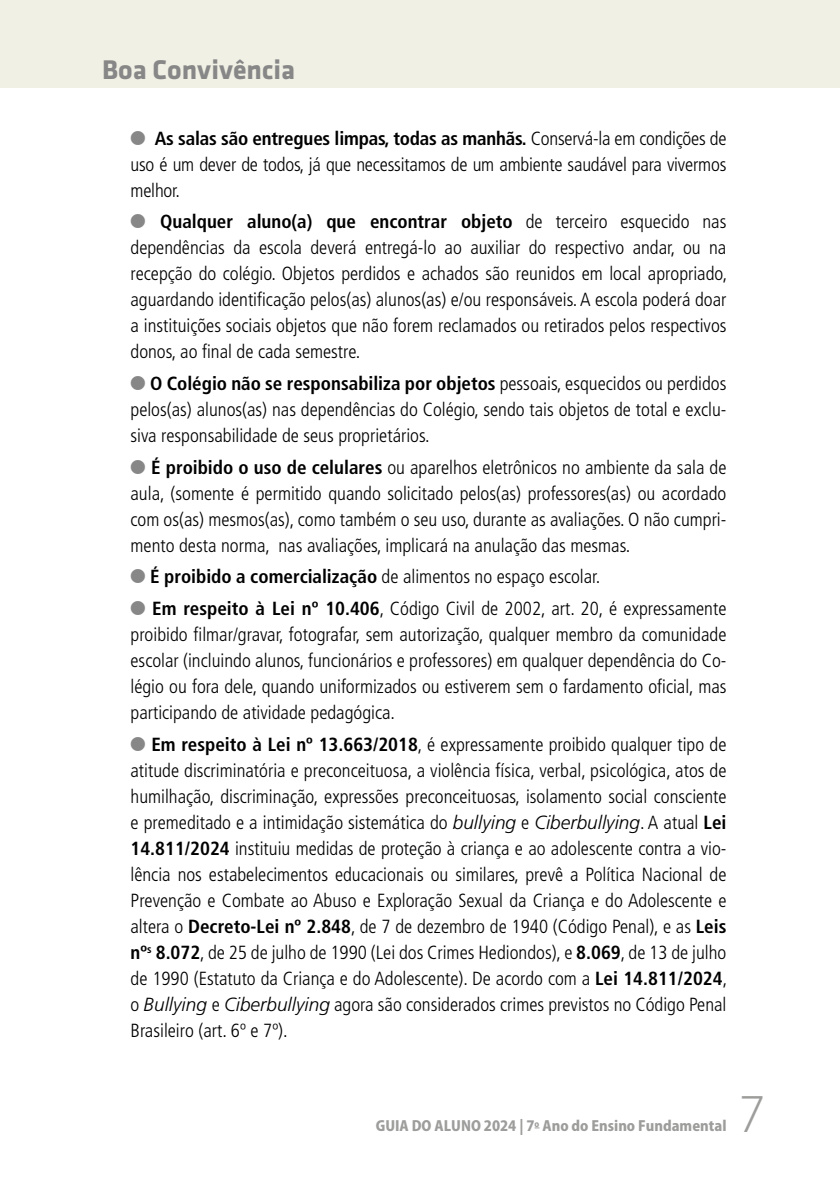
<style>
.page{position:relative;width:840px;height:1191px;background:#fff}
.page>*{position:absolute;margin:0;border:0;box-sizing:border-box;transform-origin:0 0}
.t1{font:300 48px "Koz Go Pro";color:#9d9d9c}
.t2{font:700 28px "Klavika";color:#878787}
.t3{font:300 condensed 19px/26px "Frutiger";color:#000;text-align:justify}
.t4{font:800 14px "Koz Go Pro";color:#9d9d9c}
.s1{font-family:"Monotype Sorts";font-weight:400;font-stretch:normal;color:#878787}
.s2{font-weight:700}
.s3{font-style:italic;font-stretch:normal}
</style>
<div class="page">
<div style="left:0;top:0;width:839px;height:88px;background:#f1f0e5"></div>
<h2 class="t2" style="left:102px;top:55px;width:194px">Boa Convivência</h2>
<p class="t3" style="left:130px;top:125px;width:597px"><span class="s1">l</span> <span class="s2">As salas são entregues limpas, todas as manhãs.</span> Conservá-la em condições de uso é um dever de todos, já que necessitamos de um ambiente saudável para vivermos melhor.</p>
<p class="t3" style="left:130px;top:209px;width:598px"><span class="s1">l</span> <span class="s2">Qualquer aluno(a) que encontrar objeto</span> de terceiro esquecido nas dependências da escola deverá entregá-lo ao auxiliar do respectivo andar, ou na recepção do colégio. Objetos perdidos e achados são reunidos em local apropriado, aguardando identificação pelos(as) alunos(as) e/ou responsáveis. A escola poderá doar a instituições sociais objetos que não forem reclamados ou retirados pelos respectivos donos, ao final de cada semestre.</p>
<p class="t3" style="left:130px;top:370px;width:597px"><span class="s1">l</span> <span class="s2">O Colégio não se responsabiliza por objetos</span> pessoais, esquecidos ou perdidos pelos(as) alunos(as) nas dependências do Colégio, sendo tais objetos de total e exclu&shy;siva responsabilidade de seus proprietários.</p>
<p class="t3" style="left:130px;top:454px;width:597px"><span class="s1">l</span> <span class="s2">É proibido o uso de celulares</span> ou aparelhos eletrônicos no ambiente da sala de aula, (somente é permitido quando solicitado pelos(as) professores(as) ou acordado com os(as) mesmos(as), como também o seu uso, durante as avaliações. O não cumpri&shy;mento desta norma, nas avaliações, implicará na anulação das mesmas.</p>
<p class="t3" style="left:130px;top:561px;width:597px;line-height:31.6px"><span class="s1">l</span> <span class="s2">É proibido a comercialização</span> de alimentos no espaço escolar.<br><span class="s1">l</span> <span class="s2">Em respeito à Lei nº 10.406</span>, Código Civil de 2002, art. 20, é expressamente</p>
<p class="t3" style="left:130px;top:621px;width:597px">proibido filmar/gravar, fotografar, sem autorização, qualquer membro da comunidade escolar (incluindo alunos, funcionários e professores) em qualquer dependência do Co&shy;légio ou fora dele, quando uniformizados ou estiverem sem o fardamento oficial, mas participando de atividade pedagógica.</p>
<p class="t3" style="left:130px;top:731px;width:598px"><span class="s1">l</span> <span class="s2">Em respeito à Lei nº 13.663/2018</span>, é expressamente proibido qualquer tipo de atitude discriminatória e preconceituosa, a violência física, verbal, psicológica, atos de humilhação, discriminação, expressões preconceituosas, isolamento social consciente e premeditado e a intimidação sistemática do <span class="s3">bullying</span> e <span class="s3">Ciberbullying</span>. A atual <span class="s2">Lei 14.811/2024</span> instituiu medidas de proteção à criança e ao adolescente contra a vio&shy;lência nos estabelecimentos educacionais ou similares, prevê a Política Nacional de Prevenção e Combate ao Abuso e Exploração Sexual da Criança e do Adolescente e altera o <span class="s2">Decreto-Lei nº 2.848</span>, de 7 de dezembro de 1940 (Código Penal), e as <span class="s2">Leis nº</span><sup>s</sup> <span class="s2">8.072</span>, de 25 de julho de 1990 (Lei dos Crimes Hediondos), e <span class="s2">8.069</span>, de 13 de julho de 1990 (Estatuto da Criança e do Adolescente). De acordo com a <span class="s2">Lei 14.811/2024</span>, o <span class="s3">Bullying</span> e <span class="s3">Ciberbullying</span> agora são considerados crimes previstos no Código Penal Brasileiro (art. 6º e 7º).</p>
<p class="t4" style="left:375px;top:1117px;width:352px">GUIA DO ALUNO 2024 | 7<sup>o</sup> Ano do Ensino Fundamental</p>
<h1 class="t1" style="left:738px;top:1083px;width:28px">7</h1>
</div>
